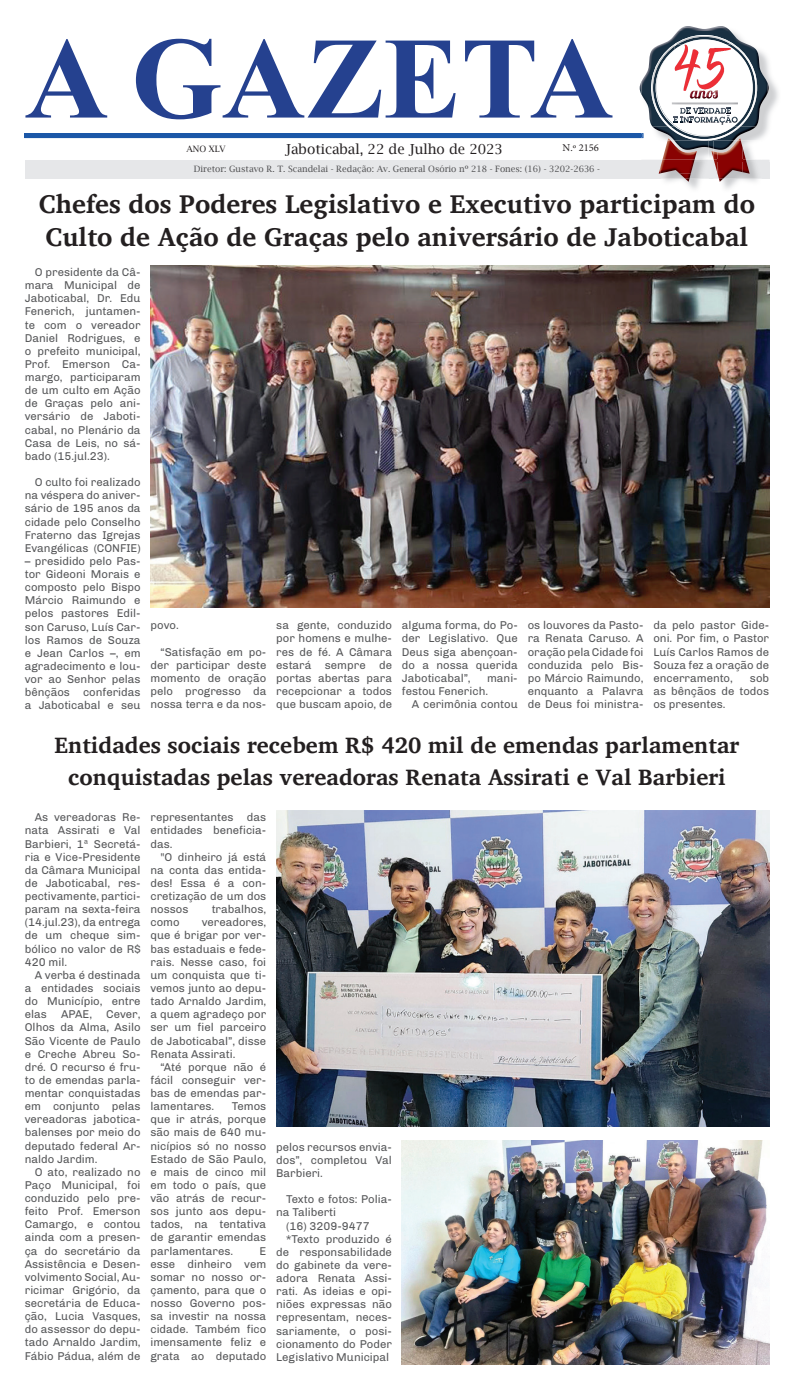
<style>
.page{position:relative;width:794px;height:1389px;background:#fff}
.page>*{position:absolute;margin:0;border:0;box-sizing:border-box;transform-origin:0 0}
.t1{font:700 26.25px/32.4px "Charis SIL";color:#231f20}
.t2{font:700 22.75px/32.4px "Charis SIL";color:#231f20;text-align:center}
.t3{font:13.83px "Lucida Bright";color:#231f20}
.t4{font:11.38px/13.1px "Chivo";color:#57585a;text-align:justify}
.t5{font:10.5px "Minion Pro";color:#231f20}
.t6{font:8.75px "Lucida Bright";color:#505052}
.t7{font:8.75px "Lucida Bright";color:#231f20}
</style>
<div class="page">
<div style="left:25px;top:160px;width:744px;height:18px;background:#e6e7e9"></div>
<svg style="left:25px;top:39px;width:587px;height:80px"></svg>
<img style="left:641px;top:30px;width:138px;height:132px">
<div style="left:24px;top:133px;width:619px;height:5px;background:#1b57a7"></div>
<img style="left:641px;top:30px;width:37px;height:1px">
<img style="left:641px;top:160px;width:128px;height:2px">
<img style="left:682px;top:26px;width:44px;height:2px">
<img style="left:678px;top:28px;width:52px;height:3px">
<img style="left:652px;top:83px;width:116px;height:66px">
<svg style="left:639px;top:83px;width:2px;height:11px"></svg>
<img style="left:641px;top:31px;width:126px;height:95px">
<img style="left:651px;top:35px;width:63px;height:63px">
<img style="left:667px;top:126px;width:73px;height:14px">
<img style="left:652px;top:36px;width:104px;height:90px">
<img style="left:655px;top:39px;width:42px;height:56px">
<svg style="left:752px;top:78px;width:5px;height:20px"></svg>
<img style="left:674px;top:126px;width:60px;height:10px">
<img style="left:656px;top:40px;width:96px;height:86px">
<img style="left:697px;top:142px;width:11px;height:8px">
<svg style="left:694px;top:136px;width:20px;height:6px"></svg>
<img style="left:661px;top:141px;width:1px;height:19px">
<svg style="left:658px;top:160px;width:3px;height:14px"></svg>
<img style="left:661px;top:160px;width:18px;height:14px">
<img style="left:662px;top:141px;width:35px;height:19px">
<img style="left:722px;top:141px;width:39px;height:48px">
<img style="left:713px;top:141px;width:4px;height:9px">
<svg style="left:742px;top:148px;width:7px;height:26px"></svg>
<svg style="left:679px;top:151px;width:44px;height:31px"></svg>
<img style="left:717px;top:141px;width:25px;height:37px">
<div style="left:656px;top:39px;width:96px;height:97px;background:#fff;border-radius:50%"></div>
<img style="left:690px;top:91px;width:28px;height:8px">
<svg style="left:673px;top:108px;width:64px;height:17px"></svg>
<img style="left:674px;top:44px;width:57px;height:47px">
<svg style="left:692px;top:90px;width:26px;height:1px"></svg>
<img style="left:276px;top:811px;width:493px;height:316px">
<img style="left:402px;top:1140px;width:367px;height:224px">
<img style="left:150px;top:265px;width:619px;height:343px">
<p class="t7" style="left:186px;top:144px;width:41px">ANO XLV</p>
<p class="t3" style="left:285px;top:141px;width:219px">Jaboticabal, 22 de Julho de 2023</p>
<p class="t5" style="left:562px;top:140px;width:38px">N.º 2156</p>
<p class="t6" style="left:194px;top:164px;width:408px">Diretor: Gustavo R. T. Scandelai - Redação: Av. General Osório nº 218 - Fones: (16) - 3202-2636 -</p>
<h1 class="t1" style="left:39px;top:188px;width:717px">Chefes dos Poderes Legislativo e Executivo participam do<br>Culto de Ação de Graças pelo aniversário de Jaboticabal</h1>
<p class="t4" style="left:25px;top:265px;width:117px;text-indent:10px">O presidente da Câ&shy;mara Municipal de Jaboticabal, Dr. Edu Fenerich, juntamen&shy;te com o vereador Daniel Rodrigues, e o prefeito municipal, Prof. Emerson Ca&shy;margo, participaram de um culto em Ação de Graças pelo ani&shy;versário de Jaboti&shy;cabal, no Plenário da Casa de Leis, no sá&shy;bado (15.jul.23).</p>
<p class="t4" style="left:25px;top:475px;width:117px;text-indent:10px">O culto foi realizado na véspera do aniver&shy;sário de 195 anos da cidade pelo Conselho Fraterno das Igrejas Evangélicas (CONFIE)</p>
<p class="t4" style="left:25px;top:554px;width:117px">– presidido pelo Pas&shy;tor Gideoni Morais e composto pelo Bispo Márcio Raimundo e pelos pastores Edil&shy;son Caruso, Luís Car&shy;los Ramos de Souza e Jean Carlos –, em agradecimento e lou&shy;vor ao Senhor pelas bênçãos conferidas a Jaboticabal e seu</p>
<p class="t4" style="left:276px;top:618px;width:117px">sa gente, conduzido por homens e mulhe&shy;res de fé. A Câmara estará sempre de portas abertas para recepcionar a todos que buscam apoio, de</p>
<p class="t4" style="left:402px;top:618px;width:117px">alguma forma, do Po&shy;der Legislativo. Que Deus siga abençoan&shy;do a nossa querida Jaboticabal”,</p>
<p class="t4" style="left:528px;top:618px;width:117px">os louvores da Pasto&shy;ra Renata Caruso. A oração pela Cidade foi conduzida pelo Bis&shy;po Márcio Raimundo, enquanto a Palavra de Deus foi ministra-</p>
<p class="t4" style="left:653px;top:618px;width:117px">da pelo pastor Gide&shy;oni. Por fim, o Pastor Luís Carlos Ramos de Souza fez a oração de encerramento,</p>
<p class="t4" style="left:150px;top:618px;width:30px">povo.</p>
<p class="t4" style="left:150px;top:644px;width:117px;text-indent:10px">“Satisfação em po&shy;der participar deste momento de oração pelo progresso da nossa terra e da nos-</p>
<p class="t4" style="left:402px;top:671px;width:117px;text-indent:85px">mani&shy;festou Fenerich.</p>
<p class="t4" style="left:412px;top:697px;width:107px">A cerimônia contou</p>
<p class="t4" style="left:653px;top:671px;width:117px;text-indent:97px">sob as bênçãos de todos os presentes.</p>
<h2 class="t2" style="left:55px;top:729px;width:686px">Entidades sociais recebem R$ 420 mil de emendas parlamentar conquistadas pelas vereadoras Renata Assirati e Val Barbieri</h2>
<p class="t4" style="left:25px;top:810px;width:117px;text-indent:10px">As vereadoras Re&shy;nata Assirati e Val Barbieri, 1ª Secretá&shy;ria e Vice-Presidente da Câmara Municipal de Jaboticabal, res&shy;pectivamente, partici&shy;param na sexta-feira (14.jul.23), da entrega de um cheque sim&shy;bólico no valor de R$ 420 mil.</p>
<p class="t4" style="left:25px;top:968px;width:117px;text-indent:10px">A verba é destinada a entidades sociais do Município, entre elas</p>
<p class="t4" style="left:150px;top:810px;width:117px">representantes das entidades beneficia&shy;das.</p>
<p class="t4" style="left:150px;top:850px;width:117px;text-indent:10px">"O dinheiro já está na conta das entida&shy;des! Essa é a con&shy;cretização de um dos nossos</p>
<p class="t4" style="left:212px;top:902px;width:56px">trabalhos,</p>
<p class="t4" style="left:150px;top:915px;width:117px;text-indent:51px">vereadores, que é brigar por ver&shy;bas estaduais e fede&shy;rais. Nesse caso, foi um conquista que ti&shy;vemos junto ao depu&shy;tado Arnaldo Jardim, a quem agradeço por ser um fiel parceiro de Jaboticabal”, disse Renata Assirati.</p>
<p class="t4" style="left:150px;top:1060px;width:117px;text-indent:10px">“Até porque não é fácil conseguir ver&shy;bas de emendas par&shy;lamentares.</p>
<p class="t4" style="left:150px;top:915px;width:31px">como</p>
<p class="t4" style="left:25px;top:1007px;width:117px;text-indent:81px">Cever, Olhos da Alma, Asilo São Vicente de Paulo e Creche Abreu So&shy;dré. O recurso é fru&shy;to de emendas parla&shy;mentar conquistadas em conjunto pelas vereadoras jabotica&shy;balenses por meio do deputado federal Ar&shy;naldo Jardim.</p>
<p class="t4" style="left:25px;top:1165px;width:117px;text-indent:10px">O ato, realizado no Paço Municipal, foi conduzido pelo pre&shy;feito Prof. Emerson Camargo, e contou ainda com a presen&shy;ça do secretário da Assistência e Desen&shy;volvimento Social, Au&shy;ricimar Grigório, da secretária de Educa&shy;ção, Lucia Vasques, do assessor do depu&shy;tado Arnaldo Jardim, Fábio Pádua, além de</p>
<p class="t4" style="left:61px;top:1007px;width:32px">APAE,</p>
<p class="t4" style="left:150px;top:1099px;width:117px;text-indent:81px">Temos que ir atrás, porque são mais de 640 mu&shy;nicípios só no nosso Estado de São Paulo, e mais de cinco mil em todo o país, que vão atrás de recur&shy;sos junto aos depu&shy;tados, na tentativa de garantir emendas parlamentares.</p>
<p class="t4" style="left:276px;top:1140px;width:117px">pelos recursos envia&shy;dos”, completou Val Barbieri.</p>
<p class="t4" style="left:286px;top:1192px;width:107px">Texto e fotos: Polia-</p>
<p class="t4" style="left:276px;top:1205px;width:61px">na Taliberti</p>
<p class="t4" style="left:286px;top:1218px;width:85px">(16) 3209-9477</p>
<p class="t4" style="left:286px;top:1231px;width:107px">*Texto produzido é</p>
<p class="t4" style="left:276px;top:1245px;width:117px">de responsabilidade</p>
<p class="t4" style="left:276px;top:1258px;width:117px">do gabinete da vere-</p>
<p class="t4" style="left:276px;top:1271px;width:117px">adora Renata Assi-</p>
<p class="t4" style="left:276px;top:1284px;width:117px">rati. As ideias e opi-</p>
<p class="t4" style="left:276px;top:1297px;width:117px">niões expressas não</p>
<p class="t4" style="left:276px;top:1310px;width:117px">representam, neces-</p>
<p class="t4" style="left:276px;top:1323px;width:117px">sariamente, o posi-</p>
<p class="t4" style="left:276px;top:1336px;width:117px">cionamento do Poder</p>
<p class="t4" style="left:276px;top:1350px;width:114px">Legislativo Municipal</p>
<p class="t4" style="left:150px;top:1243px;width:117px;text-indent:109px">E esse dinheiro vem somar no nosso or&shy;çamento, para que o nosso Governo pos&shy;sa investir na nossa cidade. Também fico imensamente feliz e grata ao deputado</p>
</div>
